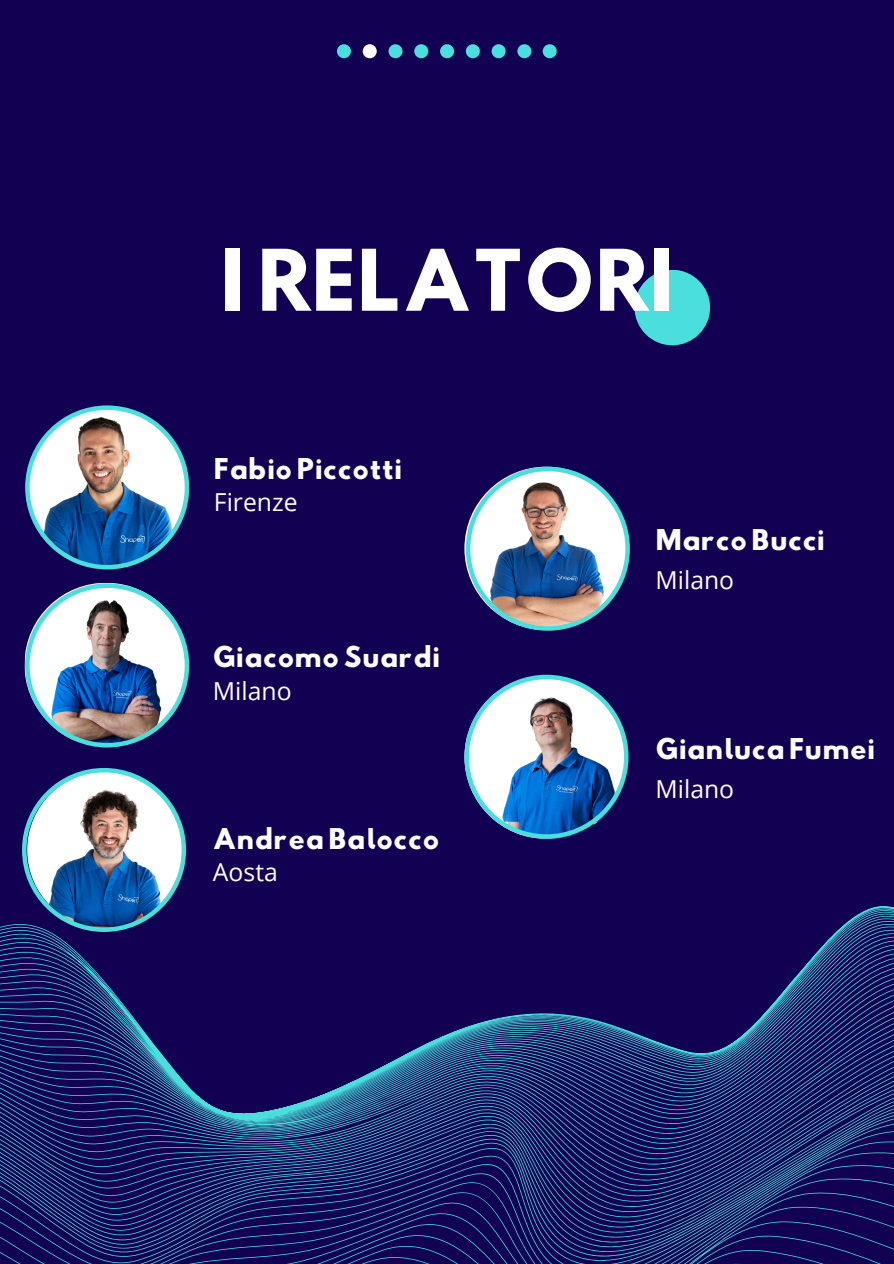
<style>
.page{position:relative;width:894px;height:1264px;background:#fff}
.page>*{position:absolute;margin:0;border:0;box-sizing:border-box;transform-origin:0 0}
.t1{font:75.15px "Hussar Bd";color:#fff}
.t2{font:25.5px "Hussar Bd";color:#fff}
.t3{font:24.75px "Open Sans";color:#fff}
.t4{font:24.6px "Open Sans";color:#fff}
</style>
<div class="page">
<div style="left:0;top:0;width:893px;height:1263px;background:#120052"></div>
<div style="left:634px;top:270px;width:76px;height:75px;background:#4adedd;border-radius:50%"></div>
<svg style="left:0;top:906px;width:893px;height:357px"></svg>
<div style="left:337px;top:44px;width:14px;height:14px;background:#4adedd;border-radius:50%"></div>
<div style="left:362px;top:44px;width:14px;height:14px;background:#fff;border-radius:50%"></div>
<div style="left:388px;top:44px;width:14px;height:14px;background:#4adedd;border-radius:50%"></div>
<div style="left:414px;top:44px;width:14px;height:14px;background:#4adedd;border-radius:50%"></div>
<div style="left:440px;top:44px;width:14px;height:14px;background:#4adedd;border-radius:50%"></div>
<div style="left:465px;top:44px;width:14px;height:14px;background:#4adedd;border-radius:50%"></div>
<div style="left:491px;top:44px;width:14px;height:14px;background:#4adedd;border-radius:50%"></div>
<div style="left:517px;top:44px;width:14px;height:14px;background:#4adedd;border-radius:50%"></div>
<div style="left:542px;top:44px;width:14px;height:14px;background:#4adedd;border-radius:50%"></div>
<img style="left:25px;top:405px;width:164px;height:164px">
<img style="left:24px;top:583px;width:165px;height:164px">
<img style="left:465px;top:466px;width:164px;height:164px">
<img style="left:22px;top:768px;width:164px;height:164px">
<svg style="left:464px;top:674px;width:164px;height:164px"></svg>
<h2 class="t1" style="left:219px;top:243px;width:456px">I RELATORI</h2>
<p class="t2" style="left:214px;top:455px;width:190px">Fabio Piccotti</p>
<p class="t3" style="left:214px;top:484px;width:85px">Firenze</p>
<p class="t2" style="left:213px;top:644px;width:229px">Giacomo Suardi</p>
<p class="t3" style="left:213px;top:673px;width:80px">Milano</p>
<h2 class="t2" style="left:213px;top:825px;width:228px">Andrea Balocco</h2>
<h2 class="t3" style="left:213px;top:855px;width:66px">Aosta</h2>
<p class="t2" style="left:655px;top:527px;width:171px">Marco Bucci</p>
<p class="t4" style="left:655px;top:562px;width:80px">Milano</p>
<h2 class="t2" style="left:655px;top:735px;width:221px">Gianluca Fumei</h2>
<p class="t4" style="left:655px;top:771px;width:80px">Milano</p>
</div>
